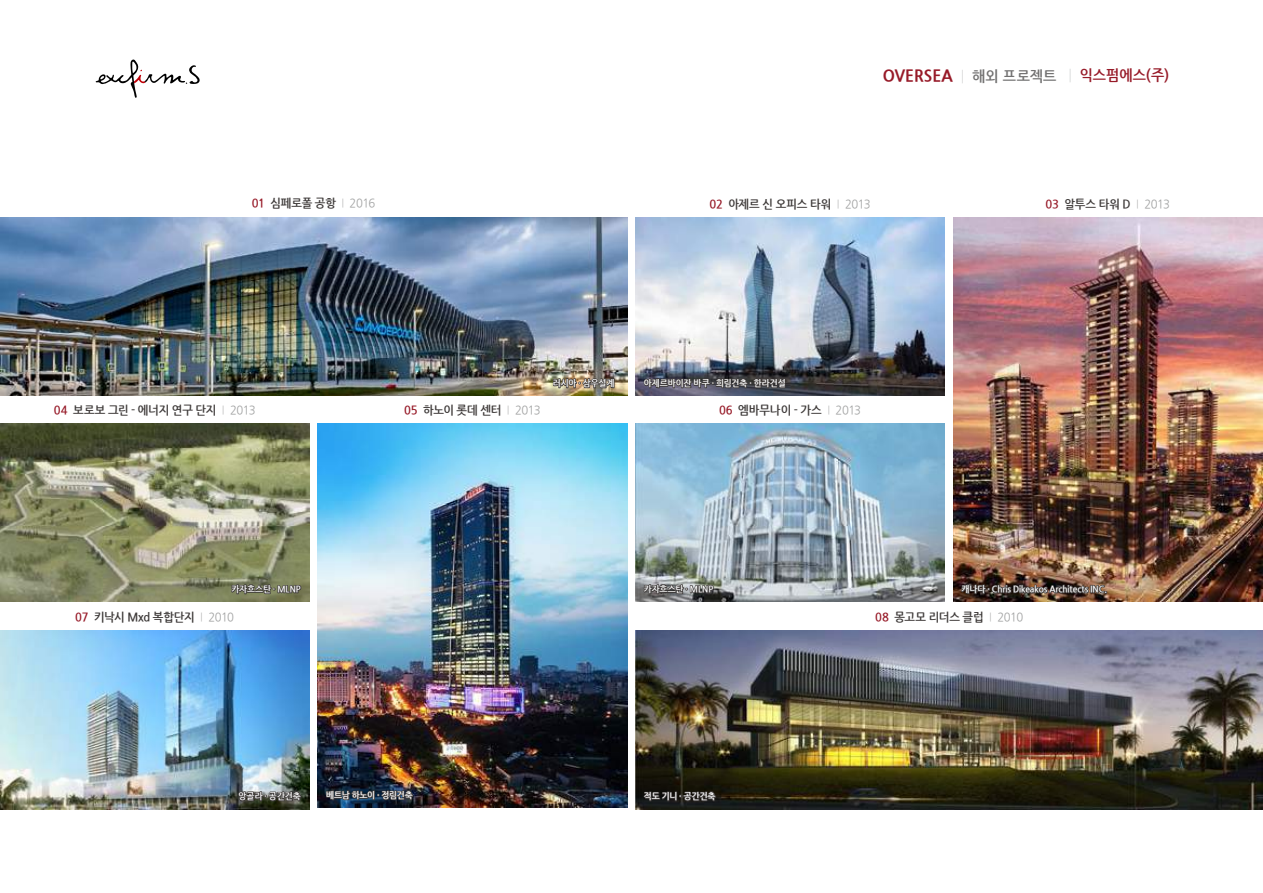
<style>
.page{position:relative;width:1263px;height:893px;background:#fff}
.page>*{position:absolute;margin:0;border:0;box-sizing:border-box;transform-origin:0 0}
.t1{font:700 15px "Nanum Gothic";color:#971a28;scale:.94 1}
.t2{font:700 12px "Nanum Gothic";letter-spacing:-.015em;color:#3e3a39;scale:.94 1}
.t3{font:700 12px "Nanum Gothic";letter-spacing:.005em;color:#3e3a39;scale:.94 1}
.t4{font:700 9px "Nanum Gothic";letter-spacing:-.005em;color:#fff;scale:.94 1}
.t5{font:700 9px "Nanum Gothic";letter-spacing:-.03em;color:#fff;scale:.94 1}
.s1{color:#971a28}
.s2{font-weight:300;color:#9fa0a0}
.s3{font-weight:400;color:#9fa0a0}
.s4{font-weight:800;font-size:16.5px}
.s5{font-weight:300;color:#c9caca}
.s6{color:#727171}
</style>
<div class="page">
<img style="left:0;top:631px;width:309px;height:178px">
<img style="left:953px;top:218px;width:309px;height:384px">
<img style="left:0;top:218px;width:627px;height:178px">
<img style="left:635px;top:631px;width:628px;height:178px">
<img style="left:0;top:424px;width:309px;height:178px">
<img style="left:635px;top:424px;width:310px;height:178px">
<img style="left:318px;top:424px;width:309px;height:384px">
<img style="left:635px;top:218px;width:310px;height:178px">
<svg style="left:96px;top:59px;width:104px;height:39px"></svg>
<img style="left:552px;top:365px;width:63px;height:25px">
<img style="left:960px;top:573px;width:148px;height:29px">
<svg style="left:643px;top:777px;width:74px;height:30px;background:#1e1d17"></svg>
<img style="left:643px;top:363px;width:144px;height:31px">
<svg style="left:643px;top:572px;width:72px;height:29px;background:#787b79"></svg>
<svg style="left:230px;top:572px;width:73px;height:29px;background:#6f7254"></svg>
<svg style="left:237px;top:776px;width:65px;height:31px;background:#6b726d"></svg>
<img style="left:325px;top:773px;width:89px;height:33px">
<p class="t2" style="left:252px;top:198px;width:133px"><span class="s1">01</span> 심페로폴 공항 <span class="s2">I</span> <span class="s3">2016</span></p>
<p class="t1" style="left:883px;top:68px;width:307px"><span class="s4">OVERSEA</span> <span class="s5">|</span> <span class="s6">해외 프로젝트</span> <span class="s5">|</span> 익스펌에스(주)</p>
<p class="t2" style="left:709px;top:198px;width:173px"><span class="s1">02</span> 아제르 신 오피스 타워 <span class="s2">I</span> <span class="s3">2013</span></p>
<p class="t2" style="left:1045px;top:198px;width:134px"><span class="s1">03</span> 알투스 타워 D <span class="s2">I</span> <span class="s3">2013</span></p>
<p class="t4" style="left:553px;top:379px;width:67px">러시아 · 삼우설계</p>
<p class="t4" style="left:644px;top:379px;width:152px">아제르바이잔 바쿠 · 희림건축 · 한라건설</p>
<p class="t2" style="left:54px;top:404px;width:216px"><span class="s1">04</span> 보로보 그린 - 에너지 연구 단지 <span class="s2">I</span> <span class="s3">2013</span></p>
<p class="t2" style="left:404px;top:404px;width:147px"><span class="s1">05</span> 하노이 롯데 센터 <span class="s2">I</span> <span class="s3">2013</span></p>
<p class="t3" style="left:719px;top:404px;width:153px"><span class="s1">06</span> 엠바무나이 - 가스 <span class="s2">I</span> <span class="s3">2013</span></p>
<p class="t4" style="left:231px;top:585px;width:75px">카자흐스탄 · MLNP</p>
<p class="t4" style="left:644px;top:585px;width:75px">카자흐스탄 · MLNP</p>
<p class="t4" style="left:961px;top:585px;width:156px">캐나다 · Chris Dikeakos Architects INC.</p>
<p class="t2" style="left:75px;top:611px;width:171px"><span class="s1">07</span> 키낙시 Mxd 복합단지 <span class="s2">I</span> <span class="s3">2010</span></p>
<p class="t4" style="left:238px;top:792px;width:68px">앙골라 · 공간건축</p>
<p class="t5" style="left:326px;top:791px;width:94px">베트남 하노이 · 정림건축</p>
<p class="t4" style="left:644px;top:792px;width:78px">적도 기니 · 공간건축</p>
<p class="t2" style="left:875px;top:611px;width:159px"><span class="s1">08</span> 몽고모 리더스 클럽 <span class="s2">I</span> <span class="s3">2010</span></p>
</div>
